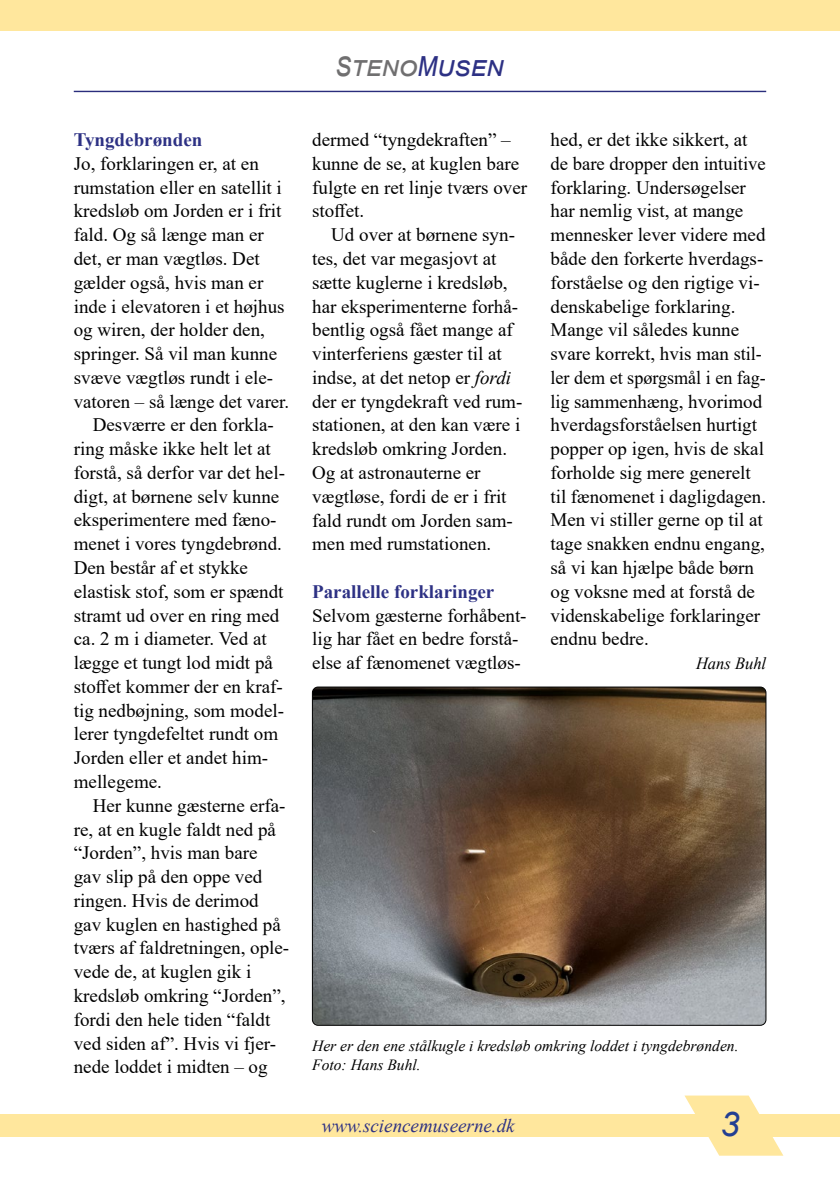
<style>
.page{position:relative;width:840px;height:1191px;background:#fff}
.page>*{position:absolute;margin:0;border:0;box-sizing:border-box;transform-origin:0 0}
.t1{font:italic 34px "Arial";color:#233f92}
.t2{font:italic 28.2px "Arial";color:#706f70}
.t3{font:19px/23.8px "Times New Roman";color:#000}
.t4{font:700 19px "Times New Roman";color:#2d3184}
.t5{font:italic 19px "Times New Roman";color:#2d3184}
.t6{font:italic 17px "Times New Roman";color:#000}
.t7{font:italic 15.6px/18.6px "Times New Roman";color:#000}
.s1{font-size:35.4px}
.s2{font-size:35.4px;color:#2d3184}
.s3{color:#2d3184}
.s4{font-style:italic}
</style>
<div class="page">
<img style="left:312px;top:687px;width:453px;height:338px">
<div style="left:312px;top:687px;width:453px;height:338px;border:1px solid #000;border-radius:6px"></div>
<div style="left:0;top:1114px;width:839px;height:23px;background:#ffe79d"></div>
<svg style="left:684px;top:1095px;width:99px;height:60px"></svg>
<hr style="left:74px;top:91px;width:691px;height:1px;background:#2a2d7c">
<div style="left:0;top:0;width:839px;height:30px;background:#ffe79d"></div>
<p class="t4" style="left:74px;top:126px;width:130px">Tyngdebrønden</p>
<p class="t3" style="left:74px;top:151px;width:186px">Jo, forklaringen er, at en</p>
<p class="t3" style="left:74px;top:175px;width:209px">rumstation eller en satellit i</p>
<p class="t3" style="left:74px;top:199px;width:209px">kredsløb om Jorden er i frit</p>
<p class="t3" style="left:74px;top:222px;width:191px">fald. Og så længe man er</p>
<p class="t3" style="left:74px;top:246px;width:187px">det, er man vægtløs. Det</p>
<p class="t3" style="left:74px;top:270px;width:191px">gælder også, hvis man er</p>
<p class="t3" style="left:74px;top:294px;width:212px">inde i elevatoren i et højhus</p>
<p class="t3" style="left:74px;top:317px;width:193px">og wiren, der holder den,</p>
<p class="t3" style="left:74px;top:341px;width:205px">springer. Så vil man kunne</p>
<p class="t3" style="left:74px;top:365px;width:201px">svæve vægtløs rundt i ele-</p>
<p class="t3" style="left:74px;top:389px;width:217px">vatoren – så længe det varer.</p>
<p class="t3" style="left:93px;top:412px;width:182px">Desværre er den forkla-</p>
<p class="t3" style="left:74px;top:436px;width:198px">ring måske ikke helt let at</p>
<p class="t3" style="left:74px;top:460px;width:213px">forstå, så derfor var det hel-</p>
<p class="t3" style="left:74px;top:484px;width:207px">digt, at børnene selv kunne</p>
<p class="t3" style="left:74px;top:507px;width:204px">eksperimentere med fæno-</p>
<p class="t3" style="left:74px;top:531px;width:209px">menet i vores tyngdebrønd.</p>
<p class="t3" style="left:74px;top:555px;width:176px">Den består af et stykke</p>
<p class="t3" style="left:74px;top:579px;width:211px">elastisk stof, som er spændt</p>
<p class="t3" style="left:74px;top:602px;width:207px">stramt ud over en ring med</p>
<p class="t3" style="left:74px;top:626px;width:194px">ca. 2 m i diameter. Ved at</p>
<p class="t3" style="left:74px;top:650px;width:200px">lægge et tungt lod midt på</p>
<p class="t3" style="left:74px;top:674px;width:210px">stoffet kommer der en kraf-</p>
<p class="t3" style="left:74px;top:698px;width:212px">tig nedbøjning, som model-</p>
<p class="t3" style="left:74px;top:721px;width:206px">lerer tyngdefeltet rundt om</p>
<p class="t3" style="left:74px;top:745px;width:196px">Jorden eller et andet him-</p>
<p class="t3" style="left:74px;top:769px;width:90px">mellegeme.</p>
<p class="t3" style="left:93px;top:793px;width:194px">Her kunne gæsterne erfa-</p>
<p class="t3" style="left:74px;top:816px;width:204px">re, at en kugle faldt ned på</p>
<p class="t3" style="left:74px;top:840px;width:185px">“Jorden”, hvis man bare</p>
<p class="t3" style="left:74px;top:864px;width:190px">gav slip på den oppe ved</p>
<p class="t3" style="left:74px;top:888px;width:186px">ringen. Hvis de derimod</p>
<p class="t3" style="left:74px;top:911px;width:208px">gav kuglen en hastighed på</p>
<p class="t3" style="left:74px;top:935px;width:217px">tværs af faldretningen, ople-</p>
<p class="t3" style="left:74px;top:959px;width:179px">vede de, at kuglen gik i</p>
<p class="t3" style="left:74px;top:983px;width:213px">kredsløb omkring “Jorden”,</p>
<p class="t3" style="left:74px;top:1007px;width:198px">fordi den hele tiden “faldt</p>
<p class="t3" style="left:74px;top:1030px;width:204px">ved siden af”. Hvis vi fjer-</p>
<p class="t3" style="left:74px;top:1054px;width:195px">nede loddet i midten – og</p>
<h2 class="t2" style="left:336px;top:47px;width:169px"><span class="s1">s</span>teno<span class="s2">m</span><span class="s3">usen</span></h2>
<p class="t3" style="left:312px;top:127px;width:216px">dermed “tyngdekraften” – kunne de se, at kuglen bare fulgte en ret linje tværs over stoffet.</p>
<p class="t3" style="left:312px;top:222px;width:211px;text-indent:19px">Ud over at børnene syn&shy;tes, det var megasjovt at sætte kuglerne i kredsløb, har eksperimenterne forhå&shy;bentlig også fået mange af vinterferiens gæster til at indse, at det netop er <span class="s4">fordi </span>der er tyngdekraft ved rum&shy;stationen, at den kan være i kredsløb omkring Jorden.<br>Og at astronauterne er vægtløse, fordi de er i frit fald rundt om Jorden sam&shy;men med rumstationen.</p>
<p class="t4" style="left:312px;top:578px;width:184px">Parallelle forklaringer</p>
<p class="t3" style="left:312px;top:603px;width:216px">Selvom gæsterne forhåbent&shy;lig har fået en bedre forstå&shy;else af fænomenet vægtløs-</p>
<p class="t3" style="left:550px;top:127px;width:217px">hed, er det ikke sikkert, at de bare dropper den intuitive forklaring. Undersøgelser har nemlig vist, at mange mennesker lever videre med både den forkerte hverdags&shy;forståelse og den rigtige vi&shy;denskabelige forklaring.<br>Mange vil således kunne svare korrekt, hvis man stil&shy;ler dem et spørgsmål i en fag&shy;lig sammenhæng, hvorimod hverdagsforståelsen hurtigt popper op igen, hvis de skal forholde sig mere generelt til fænomenet i dagligdagen.<br>Men vi stiller gerne op til at tage snakken endnu engang, så vi kan hjælpe både børn og voksne med at forstå de videnskabelige forklaringer endnu bedre.</p>
<p class="t6" style="left:695px;top:651px;width:72px">Hans Buhl</p>
<p class="t7" style="left:312px;top:1036px;width:427px">Her er den ene stålkugle i kredsløb omkring loddet i tyngdebrønden.<br>Foto: Hans Buhl.</p>
<p class="t5" style="left:321px;top:1112px;width:194px">www.sciencemuseerne.dk</p>
<h1 class="t1" style="left:720px;top:1102px;width:20px">3</h1>
</div>
